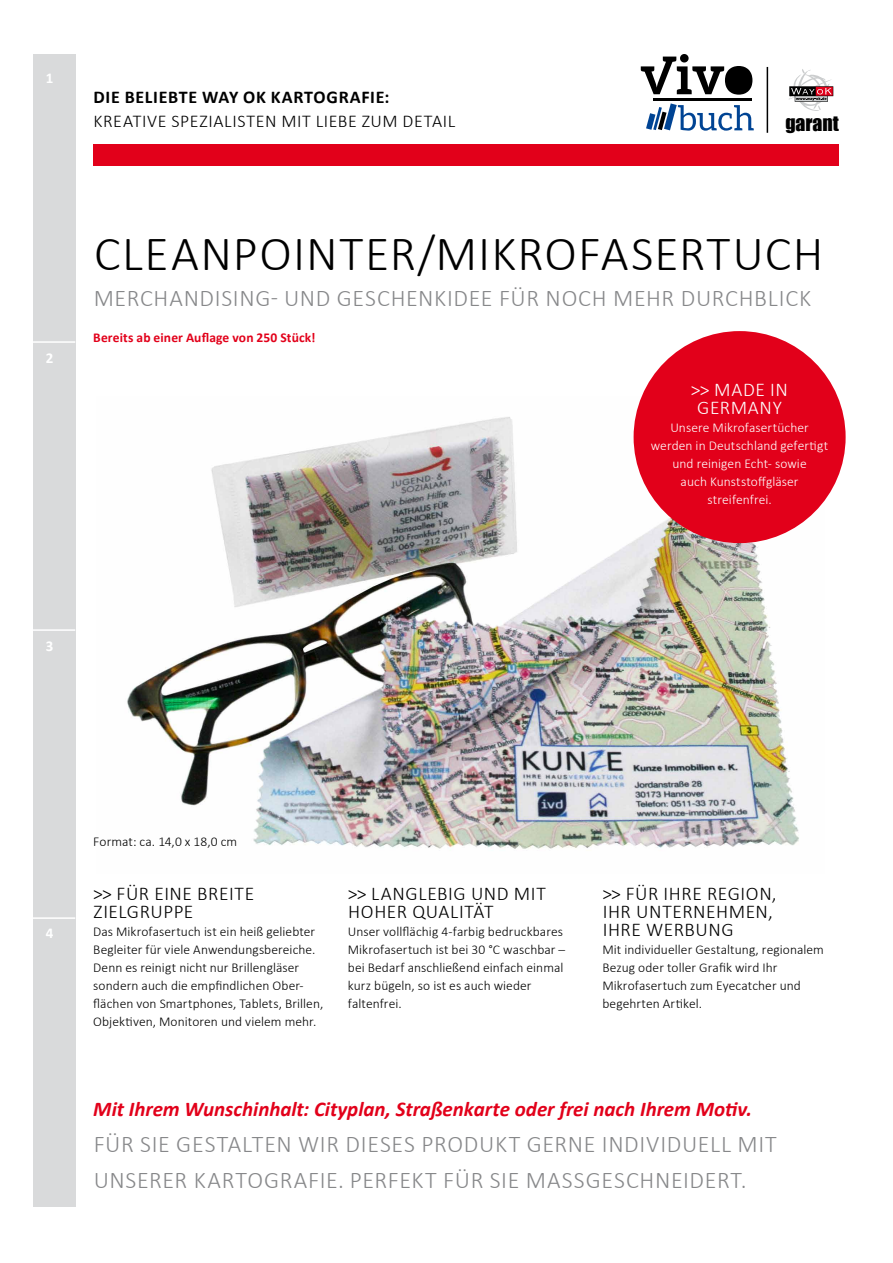
<style>
.page{position:relative;width:893px;height:1263px;background:#fff}
.page>*{position:absolute;margin:0;border:0;box-sizing:border-box;transform-origin:0 0}
.t1{font:300 49.5px "Calibri";letter-spacing:.025em;color:#000}
.t2{font:300 24px/36px "Calibri";letter-spacing:.025em;color:#87888a}
.t3{font:italic 700 21px "Calibri";color:#e2001a}
.t4{font:19.8px "Impact";color:#000}
.t5{font:300 19.5px/18px "Calibri";letter-spacing:.025em;color:#000}
.t6{font:300 19.5px/18px "Calibri";letter-spacing:.035em;color:#fff;text-align:center}
.t7{font:300 18px "Calibri";letter-spacing:.035em;color:#000}
.t8{font:700 18px "Calibri";letter-spacing:.04em;color:#000}
.t9{font:700 15px "Calibri";color:#fff}
.t10{font:300 13.5px/18px "Calibri";letter-spacing:.005em;color:#000}
.t11{font:300 13.5px/18px "Calibri";letter-spacing:.005em;color:#fff;text-align:center}
.t12{font:700 13.5px "Calibri";letter-spacing:.01em;color:#e2001a}
</style>
<div class="page">
<div style="left:93px;top:144px;width:746px;height:22px;background:#e2001a"></div>
<div style="left:33px;top:54px;width:42px;height:1152px;background:#d9dadb"></div>
<hr style="left:33px;top:341px;width:42px;height:2px;background:#fff">
<hr style="left:33px;top:629px;width:42px;height:2px;background:#fff">
<hr style="left:33px;top:917px;width:42px;height:2px;background:#fff">
<svg style="left:789px;top:69px;width:43px;height:42px"></svg>
<hr style="left:653px;top:98px;width:98px;height:3px;background:#000">
<svg style="left:646px;top:103px;width:108px;height:28px"></svg>
<svg style="left:641px;top:54px;width:111px;height:41px"></svg>
<hr style="left:767px;top:67px;width:1px;height:66px;background:#000">
<img style="left:127px;top:396px;width:697px;height:453px">
<div style="left:634px;top:331px;width:212px;height:212px;background:#e2001a;border-radius:50%"></div>
<p class="t9" style="left:46px;top:68px;width:9px">1</p>
<p class="t9" style="left:46px;top:347px;width:9px">2</p>
<h3 class="t8" style="left:94px;top:84px;width:297px">DIE BELIEBTE WAY OK KARTOGRAFIE:</h3>
<h3 class="t7" style="left:94px;top:110px;width:363px">KREATIVE SPEZIALISTEN MIT LIEBE ZUM DETAIL</h3>
<h3 class="t4" style="left:785px;top:108px;width:55px">GARANT</h3>
<h1 class="t1" style="left:94px;top:223px;width:731px">CLEANPOINTER/MIKROFASERTUCH</h1>
<h2 class="t2" style="left:94px;top:280px;width:719px">MERCHANDISING- UND GESCHENKIDEE FÜR NOCH MEHR DURCHBLICK</h2>
<p class="t12" style="left:93px;top:328px;width:224px">Bereits ab einer Auflage von 250 Stück!</p>
<h3 class="t6" style="left:691px;top:380px;width:99px">&gt;&gt; MADE IN<br>GERMANY</h3>
<p class="t11" style="left:651px;top:418px;width:179px">Unsere Mikrofasertücher werden in Deutschland gefertigt und reinigen Echt- sowie<br>auch Kunststoffgläser streifenfrei.</p>
<p class="t9" style="left:46px;top:635px;width:9px">3</p>
<p class="t9" style="left:46px;top:923px;width:9px">4</p>
<p class="t10" style="left:93px;top:832px;width:145px">Format: ca. 14,0 x 18,0 cm</p>
<h3 class="t5" style="left:93px;top:884px;width:163px">&gt;&gt; FÜR EINE BREITE<br>ZIELGRUPPE</h3>
<p class="t10" style="left:93px;top:922px;width:232px">Das Mikrofasertuch ist ein heiß geliebter Begleiter für viele Anwendungsbereiche.<br>Denn es reinigt nicht nur Brillengläser sondern auch die empfindlichen Ober&shy;flächen von Smartphones, Tablets, Brillen, Objektiven, Monitoren und vielem mehr.</p>
<h3 class="t5" style="left:348px;top:884px;width:200px">&gt;&gt; LANGLEBIG UND MIT<br>HOHER QUALITÄT</h3>
<p class="t10" style="left:348px;top:922px;width:219px">Unser vollflächig 4-farbig bedruckbares Mikrofasertuch ist bei 30 °C waschbar – bei Bedarf anschließend einfach einmal kurz bügeln, so ist es auch wieder faltenfrei.</p>
<h3 class="t5" style="left:602px;top:884px;width:176px">&gt;&gt; FÜR IHRE REGION,<br>IHR UNTERNEHMEN,<br>IHRE WERBUNG</h3>
<p class="t10" style="left:602px;top:940px;width:223px">Mit individueller Gestaltung, regionalem Bezug oder toller Grafik wird Ihr Mikrofasertuch zum Eyecatcher und begehrten Artikel.</p>
<h3 class="t3" style="left:93px;top:1094px;width:660px">Mit Ihrem Wunschinhalt: Cityplan, Straßenkarte oder frei nach Ihrem Motiv.</h3>
<h2 class="t2" style="left:94px;top:1126px;width:685px">FÜR SIE GESTALTEN WIR DIESES PRODUKT GERNE INDIVIDUELL MIT<br>UNSERER KARTOGRAFIE. PERFEKT FÜR SIE MASSGESCHNEIDERT.</h2>
</div>
